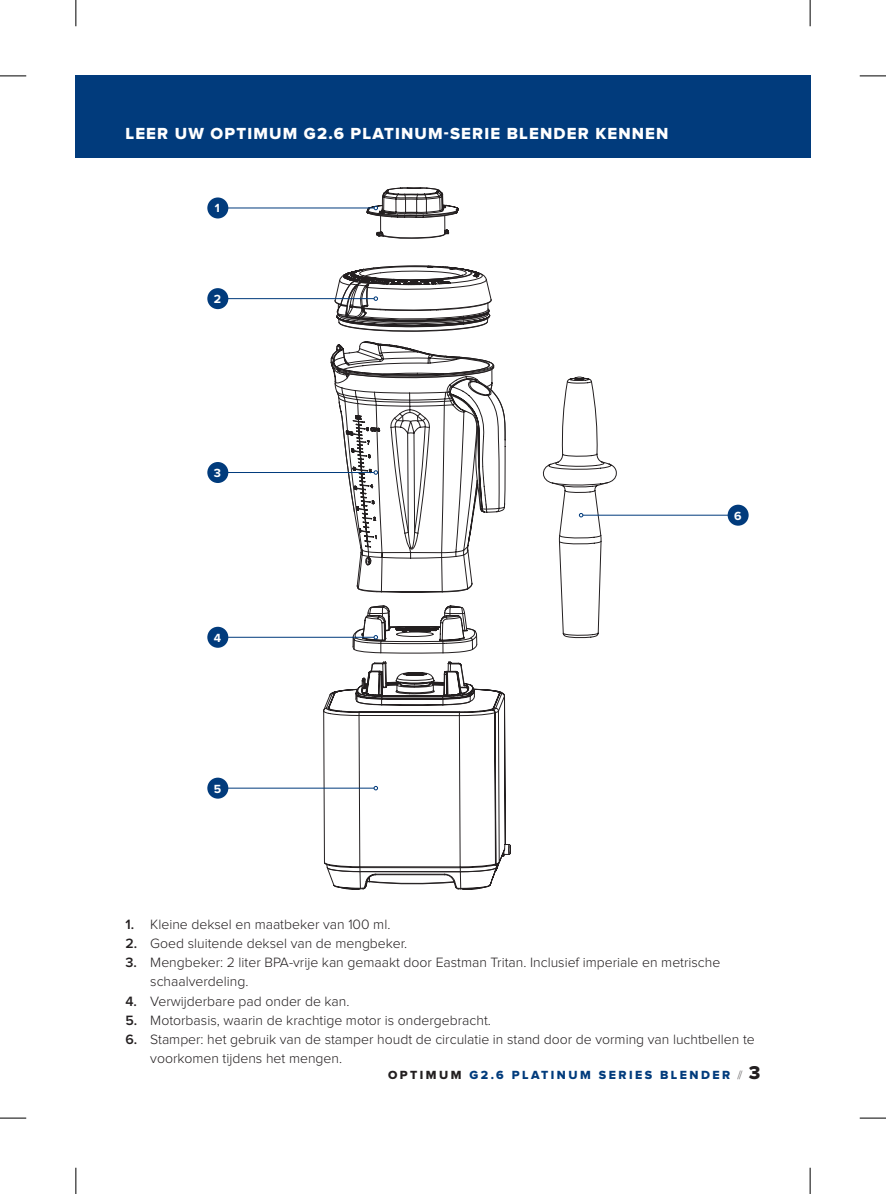
<style>
.page{position:relative;width:886px;height:1194px;background:#fff}
.page>*{position:absolute;margin:0;border:0;box-sizing:border-box;transform-origin:0 0}
.Page_Header_Right_Pa{font:16.62px "Proxima Nova Extrabld";letter-spacing:.07em;color:#fff}
.t1{font:300 14px/19.2px "Proxima Nova";color:#231f20}
.t2{font:12.25px "Proxima Nova Extrabld";letter-spacing:.2em;color:#013b7c}
.Numbers{font:700 12.25px "Proxima Nova";color:#fff}
.s1{font-weight:600}
.s2{color:#231f20}
.s3{font-family:"Proxima Nova";font-weight:100;color:#231f20}
.s4{font-size:19.25px;color:#231f20}
</style>
<div class="page">
<div style="left:76px;top:76px;width:734px;height:82px;background:#013b7c"></div>
<svg style="left:352px;top:188px;width:107px;height:51px"></svg>
<svg style="left:327px;top:299px;width:289px;height:590px"></svg>
<svg style="left:323px;top:341px;width:182px;height:546px"></svg>
<svg style="left:343px;top:351px;width:161px;height:504px"></svg>
<hr style="left:215px;top:207px;width:159px;height:1px;background:#013b7c">
<svg style="left:366px;top:206px;width:17px;height:6px"></svg>
<div style="left:207px;top:197px;width:21px;height:21px;background:#013b7c;border-radius:50%"></div>
<hr style="left:215px;top:298px;width:159px;height:1px;background:#013b7c">
<svg style="left:334px;top:265px;width:158px;height:67px"></svg>
<div style="left:207px;top:288px;width:21px;height:21px;background:#013b7c;border-radius:50%"></div>
<hr style="left:215px;top:472px;width:159px;height:1px;background:#013b7c">
<div style="left:207px;top:462px;width:21px;height:21px;background:#013b7c;border-radius:50%"></div>
<hr style="left:215px;top:637px;width:159px;height:1px;background:#013b7c">
<svg style="left:330px;top:341px;width:171px;height:360px"></svg>
<div style="left:207px;top:626px;width:21px;height:21px;background:#013b7c;border-radius:50%"></div>
<hr style="left:215px;top:787px;width:159px;height:1px;background:#013b7c">
<svg style="left:374px;top:786px;width:4px;height:4px"></svg>
<div style="left:207px;top:777px;width:21px;height:21px;background:#013b7c;border-radius:50%"></div>
<hr style="left:583px;top:515px;width:158px;height:1px;background:#013b7c">
<svg style="left:579px;top:513px;width:4px;height:4px"></svg>
<div style="left:728px;top:504px;width:21px;height:21px;background:#013b7c;border-radius:50%"></div>
<svg style="left:0;top:75px;width:26px;height:2px"></svg>
<svg style="left:860px;top:75px;width:26px;height:2px"></svg>
<svg style="left:0;top:1117px;width:26px;height:1px"></svg>
<svg style="left:860px;top:1117px;width:26px;height:1px"></svg>
<svg style="left:75px;top:0;width:2px;height:26px"></svg>
<svg style="left:75px;top:1167px;width:2px;height:26px"></svg>
<svg style="left:810px;top:0;width:1px;height:26px"></svg>
<svg style="left:810px;top:1167px;width:1px;height:26px"></svg>
<p class="Page_Header_Right_Pa" style="left:125px;top:126px;width:545px">LEER UW OPTIMUM G2.6 PLATINUM-SERIE BLENDER KENNEN</p>
<p class="Numbers" style="left:215px;top:203px;width:7px">1</p>
<p class="Numbers" style="left:214px;top:293px;width:9px">2</p>
<p class="Numbers" style="left:214px;top:467px;width:9px">3</p>
<p class="Numbers" style="left:214px;top:632px;width:9px">4</p>
<p class="Numbers" style="left:214px;top:783px;width:9px">5</p>
<p class="Numbers" style="left:734px;top:510px;width:9px">6</p>
<p class="t1" style="left:125px;top:914px;width:266px"><span class="s1">1.</span> Kleine deksel en maatbeker van 100 ml.</p>
<p class="t1" style="left:125px;top:934px;width:283px"><span class="s1">2.</span> Goed sluitende deksel van de mengbeker.</p>
<p class="t1" style="left:150px;top:953px;width:572px;text-indent:-25px"><span class="s1">3.</span> Mengbeker: 2 liter BPA-vrije kan gemaakt door Eastman Tritan. Inclusief imperiale en metrische schaalverdeling.</p>
<p class="t1" style="left:125px;top:991px;width:226px"><span class="s1">4.</span> Verwijderbare pad onder de kan.</p>
<p class="t1" style="left:125px;top:1011px;width:367px"><span class="s1">5.</span> Motorbasis, waarin de krachtige motor is ondergebracht.</p>
<p class="t1" style="left:150px;top:1030px;width:606px;text-indent:-25px"><span class="s1">6.</span> Stamper: het gebruik van de stamper houdt de circulatie in stand door de vorming van luchtbellen te voorkomen tijdens het mengen.</p>
<p class="t2" style="left:388px;top:1069px;width:374px"><span class="s2">OPTIMUM</span> G2.6 PLATINUM SERIES BLENDER <span class="s3">//</span> <span class="s4">3</span></p>
</div>
